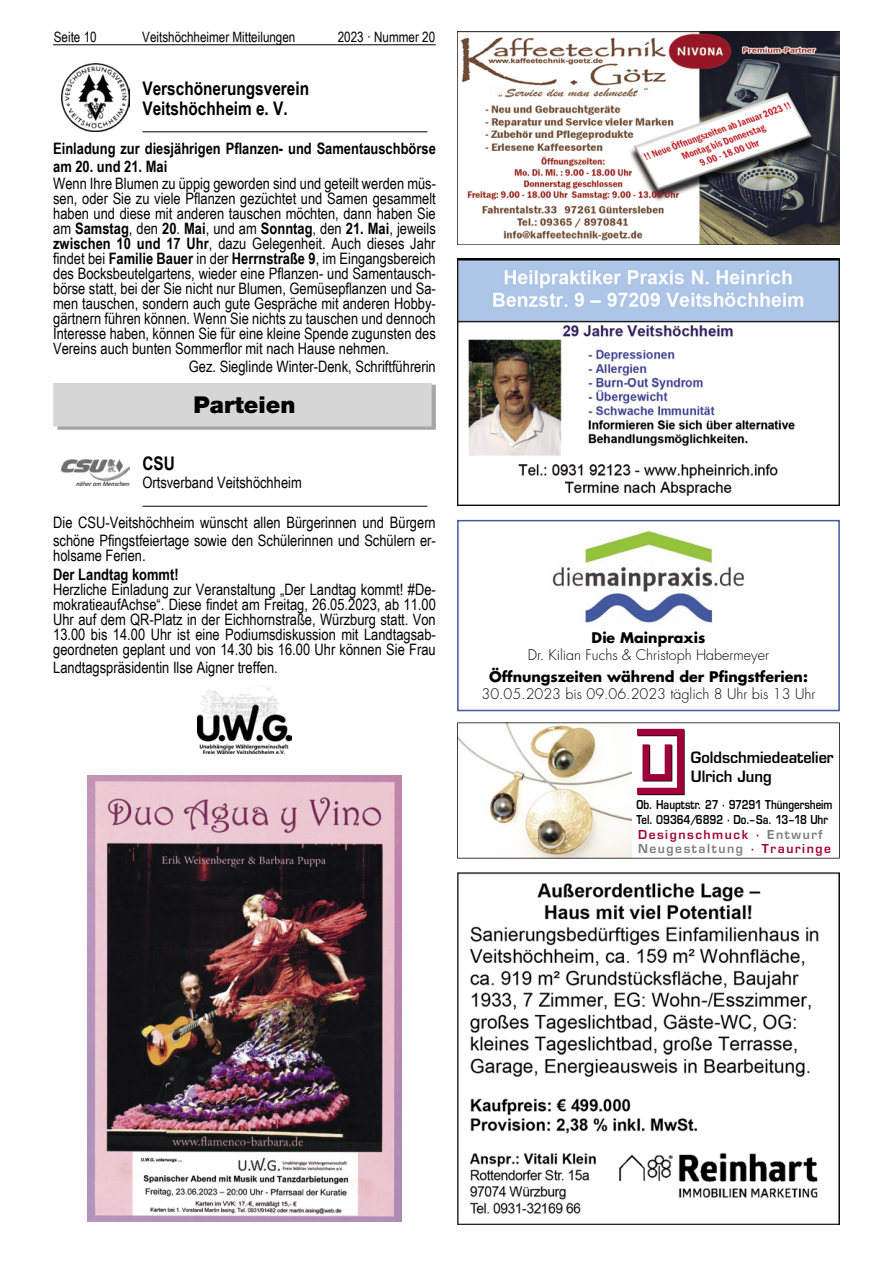
<style>
.page{position:relative;width:893px;height:1263px;background:#fff}
.page>*{position:absolute;margin:0;border:0;box-sizing:border-box;transform-origin:0 0}
.t1{font:900 23.25px "Helvetica Neue";color:#000}
.t2{font:700 18.75px/19.5px "Arial Narrow";color:#000}
.t3{font:15.75px/15px "Arial Narrow";color:#000;text-align:justify}
.t4{font:700 15.75px/17.7px "Arial Narrow";color:#000}
.t5{font:600 15.3px/18.3px "Eurostile";color:#000;scale:.95 1}
.t6{font:300 14.25px "Futura";color:#000}
.t7{font:700 14.25px "Futura";color:#000}
.t8{font:14.25px "Arial Narrow";color:#000}
.t9{font:600 12px/14.5px "Eurostile";letter-spacing:.015em;color:#000;scale:.81 1}
.s1{font-weight:700}
.s2{color:#a00037}
.s3{color:#7c7c7c}
</style>
<div class="page">
<hr style="left:53px;top:44px;width:383px;height:1px;background:#000">
<div style="left:57px;top:385px;width:379px;height:45px;background:linear-gradient(to right,#a6a6a6,#a6a6a6)"></div>
<div style="left:53px;top:383px;width:379px;height:43px;background:#d6d6d6"></div>
<hr style="left:142px;top:131px;width:285px;height:1px;background:#000">
<img style="left:62px;top:64px;width:68px;height:68px">
<hr style="left:142px;top:506px;width:285px;height:1px;background:#000">
<img style="left:62px;top:459px;width:68px;height:26px">
<img style="left:198px;top:687px;width:93px;height:67px">
<img style="left:87px;top:776px;width:315px;height:446px">
<img style="left:457px;top:259px;width:383px;height:246px">
<div style="left:457px;top:520px;width:383px;height:191px;border:2px solid #4359a0"></div>
<img style="left:552px;top:530px;width:192px;height:93px">
<svg style="left:457px;top:722px;width:383px;height:136px"></svg>
<img style="left:457px;top:32px;width:383px;height:213px">
<img style="left:457px;top:873px;width:383px;height:352px">
<p class="t8" style="left:54px;top:27px;width:44px">Seite 10</p>
<p class="t8" style="left:142px;top:27px;width:155px">Veitshöchheimer Mitteilungen</p>
<p class="t8" style="left:338px;top:27px;width:99px">2023 · Nummer 20</p>
<p class="t2" style="left:142px;top:78px;width:168px">Verschönerungsverein<br>Veitshöchheim e. V.</p>
<p class="t4" style="left:53px;top:139px;width:384px">Einladung zur diesjährigen Pflanzen- und Samentauschbörse am 20. und 21. Mai</p>
<p class="t3" style="left:53px;top:176px;width:384px">Wenn Ihre Blumen zu üppig geworden sind und geteilt werden müs&shy;sen, oder Sie zu viele Pflanzen gezüchtet und Samen gesammelt haben und diese mit anderen tauschen möchten, dann haben Sie am <span class="s1">Samstag</span>, den <span class="s1">20</span>. <span class="s1">Mai</span>, und am <span class="s1">Sonntag</span>, den <span class="s1">21. Mai</span>, jeweils <span class="s1">zwischen 10 und 17 Uhr</span>, dazu Gelegenheit. Auch dieses Jahr findet bei <span class="s1">Familie Bauer</span> in der <span class="s1">Herrnstraße 9</span>, im Eingangsbereich des Bocksbeutelgartens, wieder eine Pflanzen- und Samentausch&shy;börse statt, bei der Sie nicht nur Blumen, Gemüsepflanzen und Sa&shy;men tauschen, sondern auch gute Gespräche mit anderen Hobby&shy;gärtnern führen können. Wenn Sie nichts zu tauschen und dennoch Interesse haben, können Sie für eine kleine Spende zugunsten des Vereins auch bunten Sommerflor mit nach Hause nehmen.</p>
<p class="t3" style="left:189px;top:358px;width:248px">Gez. Sieglinde Winter-Denk, Schriftführerin</p>
<h1 class="t1" style="left:193px;top:391px;width:104px">Parteien</h1>
<p class="t2" style="left:142px;top:453px;width:34px">CSU</p>
<p class="t3" style="left:142px;top:474px;width:161px">Ortsverband Veitshöchheim</p>
<p class="t3" style="left:53px;top:513px;width:384px;line-height:17.7px">Die CSU-Veitshöchheim wünscht allen Bürgerinnen und Bürgern schöne Pfingstfeiertage sowie den Schülerinnen und Schülern er-</p>
<p class="t3" style="left:53px;top:547px;width:94px">holsame Ferien.</p>
<p class="t4" style="left:53px;top:565px;width:127px">Der Landtag kommt!</p>
<p class="t3" style="left:53px;top:582px;width:384px">Herzliche Einladung zur Veranstaltung „Der Landtag kommt! #De&shy;mokratieaufAchse“. Diese findet am Freitag, 26.05.2023, ab 11.00<br>Uhr auf dem QR-Platz in der Eichhornstraße, Würzburg statt. Von 13.00 bis 14.00 Uhr ist eine Podiumsdiskussion mit Landtagsab&shy;geordneten geplant und von 14.30 bis 16.00 Uhr können Sie Frau</p>
<p class="t3" style="left:53px;top:659px;width:226px">Landtagspräsidentin Ilse Aigner treffen.</p>
<p class="t7" style="left:592px;top:628px;width:115px">Die Mainpraxis</p>
<p class="t6" style="left:528px;top:646px;width:243px">Dr. Kilian Fuchs &amp; Christoph Habermeyer</p>
<p class="t7" style="left:489px;top:667px;width:320px">Öffnungszeiten während der Pfingstferien:</p>
<p class="t6" style="left:481px;top:685px;width:335px">30.05.2023 bis 09.06.2023 täglich 8 Uhr bis 13 Uhr</p>
<p class="t5" style="left:691px;top:748px;width:152px">Goldschmiedeatelier<br>Ulrich Jung</p>
<p class="t9" style="left:637px;top:798px;width:243px">Ob. Hauptstr. 27 · 97291 Thüngersheim<br>Tel. 09364/6892 · Do.–Sa. 13–18 Uhr<br><span class="s2">Designschmuck ·</span> <span class="s3">Entwurf<br>Neugestaltung</span> <span class="s2">· Trauringe</span></p>
</div>
